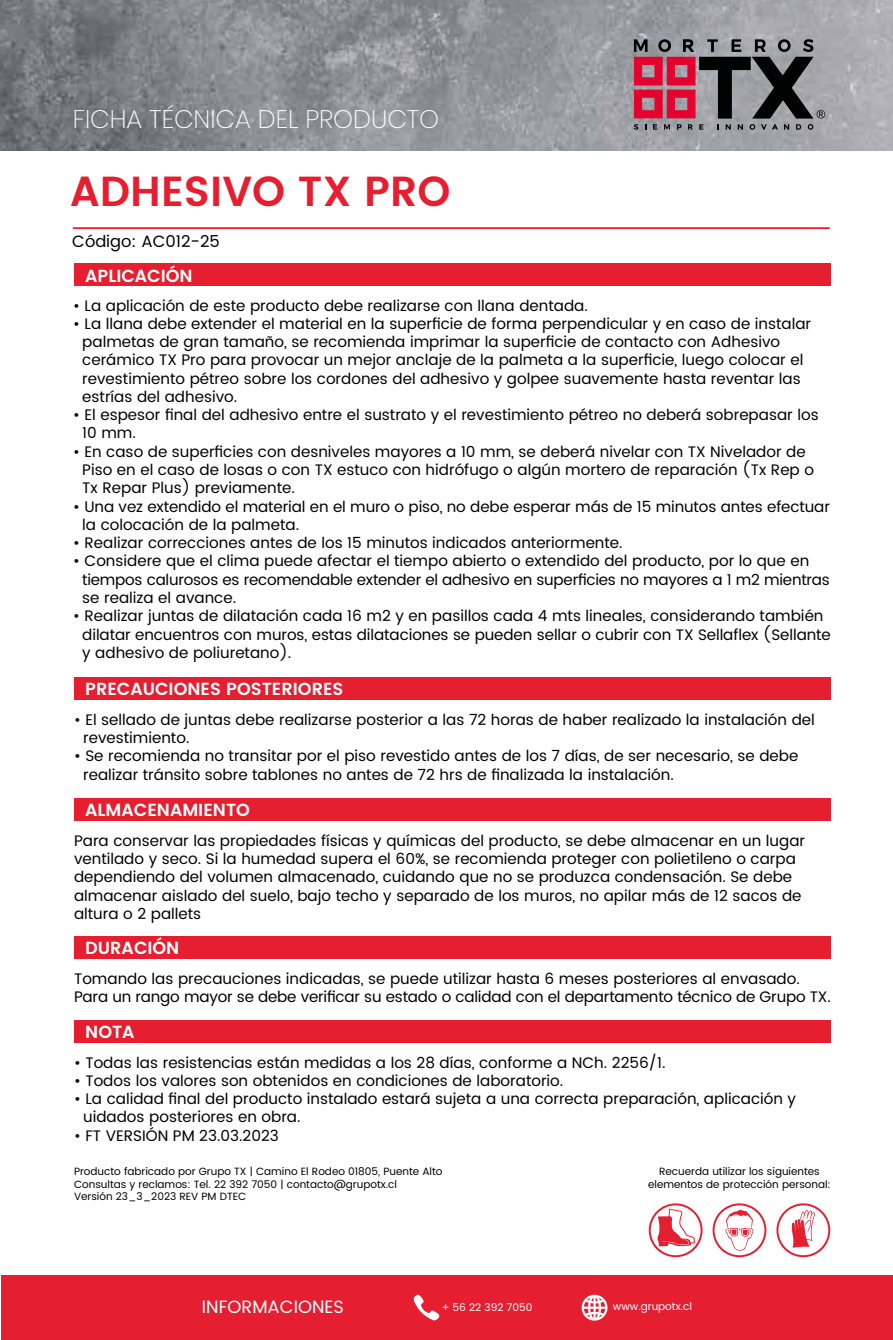
<style>
.page{position:relative;width:893px;height:1340px;background:#fff}
.page>*{position:absolute;margin:0;border:0;box-sizing:border-box;transform-origin:0 0}
.t1{font:600 42px "Poppins";color:#e51e30}
.t2{font:200 25.38px "Poppins";color:#fff}
.t3{font:17.85px "Poppins";color:#fff}
.t4{font:600 17.5px "Poppins";color:#fff}
.t5{font:16.28px "Poppins";color:#000}
.t6{font:15.22px/18.2px "Poppins";color:#000}
.t7{font:10.5px/12.6px "Poppins";color:#000}
.t8{font:10.5px "Poppins";color:#fff}
</style>
<div class="page">
<div style="left:74px;top:677px;width:757px;height:22px;background:#e51e30"></div>
<div style="left:74px;top:798px;width:757px;height:22px;background:#e51e30"></div>
<div style="left:74px;top:935px;width:757px;height:23px;background:#e51e30"></div>
<div style="left:74px;top:1019px;width:757px;height:23px;background:#e51e30"></div>
<img style="left:0;top:0;width:892px;height:150px">
<svg style="left:713px;top:1203px;width:53px;height:54px"></svg>
<svg style="left:776px;top:1203px;width:54px;height:54px"></svg>
<svg style="left:649px;top:1203px;width:53px;height:54px"></svg>
<div style="left:1px;top:1275px;width:892px;height:64px;background:#e51e30"></div>
<svg style="left:582px;top:1294px;width:25px;height:26px"></svg>
<svg style="left:414px;top:1294px;width:25px;height:26px"></svg>
<svg style="left:634px;top:39px;width:191px;height:91px;background:#85636d"></svg>
<div style="left:74px;top:263px;width:757px;height:23px;background:#e51e30"></div>
<hr style="left:73px;top:227px;width:757px;height:2px;background:#e51e30">
<h2 class="t2" style="left:73px;top:105px;width:368px">FICHA TÉCNICA DEL PRODUCTO</h2>
<h1 class="t1" style="left:70px;top:160px;width:382px">ADHESIVO TX PRO</h1>
<p class="t5" style="left:72px;top:230px;width:149px">Código: AC012-25</p>
<p class="t4" style="left:85px;top:263px;width:109px">APLICACIÓN</p>
<p class="t6" style="left:73px;top:296px;width:516px">• La aplicación de este producto debe realizarse con llana dentada.</p>
<p class="t6" style="left:82px;top:315px;width:730px;text-indent:-9px">• La llana debe extender el material en la superficie de forma perpendicular y en caso de instalar palmetas de gran tamaño, se recomienda imprimar la superficie de contacto con Adhesivo cerámico TX Pro para provocar un mejor anclaje de la palmeta a la superficie, luego colocar el revestimiento pétreo sobre los cordones del adhesivo y golpee suavemente hasta reventar las estrías del adhesivo.</p>
<p class="t6" style="left:82px;top:406px;width:738px;text-indent:-9px">• El espesor final del adhesivo entre el sustrato y el revestimiento pétreo no deberá sobrepasar los<br>10 mm.</p>
<p class="t6" style="left:82px;top:443px;width:733px;text-indent:-9px">• En caso de superficies con desniveles mayores a 10 mm, se deberá nivelar con TX Nivelador de<br>Piso en el caso de losas o con TX estuco con hidrófugo o algún mortero de reparación (Tx Rep o<br>Tx Repar Plus) previamente.</p>
<p class="t6" style="left:82px;top:497px;width:749px;text-indent:-9px">• Una vez extendido el material en el muro o piso, no debe esperar más de 15 minutos antes efectuar la colocación de la palmeta.</p>
<p class="t6" style="left:73px;top:534px;width:551px">• Realizar correcciones antes de los 15 minutos indicados anteriormente.</p>
<p class="t6" style="left:82px;top:552px;width:749px;text-indent:-9px">• Considere que el clima puede afectar el tiempo abierto o extendido del producto, por lo que en tiempos calurosos es recomendable extender el adhesivo en superficies no mayores a 1 m2 mientras se realiza el avance.</p>
<p class="t6" style="left:82px;top:607px;width:750px;text-indent:-9px">• Realizar juntas de dilatación cada 16 m2 y en pasillos cada 4 mts lineales, considerando también dilatar encuentros con muros, estas dilataciones se pueden sellar o cubrir con TX Sellaflex (Sellante y adhesivo de poliuretano).</p>
<p class="t4" style="left:85px;top:676px;width:260px">PRECAUCIONES POSTERIORES</p>
<p class="t6" style="left:83px;top:711px;width:733px;text-indent:-9px">• El sellado de juntas debe realizarse posterior a las 72 horas de haber realizado la instalación del revestimiento.</p>
<p class="t6" style="left:83px;top:747px;width:717px;text-indent:-9px">• Se recomienda no transitar por el piso revestido antes de los 7 días, de ser necesario, se debe realizar tránsito sobre tablones no antes de 72 hrs de finalizada la instalación.</p>
<p class="t4" style="left:85px;top:797px;width:166px">ALMACENAMIENTO</p>
<p class="t6" style="left:74px;top:832px;width:733px">Para conservar las propiedades físicas y químicas del producto, se debe almacenar en un lugar ventilado y seco. Si la humedad supera el 60%, se recomienda proteger con polietileno o carpa dependiendo del volumen almacenado, cuidando que no se produzca condensación. Se debe almacenar aislado del suelo, bajo techo y separado de los muros, no apilar más de 12 sacos de altura o 2 pallets</p>
<p class="t4" style="left:85px;top:934px;width:96px">DURACIÓN</p>
<p class="t6" style="left:74px;top:969px;width:758px">Tomando las precauciones indicadas, se puede utilizar hasta 6 meses posteriores al envasado.<br>Para un rango mayor se debe verificar su estado o calidad con el departamento técnico de Grupo TX.</p>
<p class="t4" style="left:85px;top:1018px;width:51px">NOTA</p>
<p class="t6" style="left:74px;top:1053px;width:593px">• Todas las resistencias están medidas a los 28 días, conforme a NCh. 2256/1.</p>
<p class="t6" style="left:74px;top:1071px;width:491px">• Todos los valores son obtenidos en condiciones de laboratorio.</p>
<p class="t6" style="left:83px;top:1090px;width:714px;text-indent:-9px">• La calidad final del producto instalado estará sujeta a una correcta preparación, aplicación y uidados posteriores en obra.</p>
<p class="t6" style="left:74px;top:1126px;width:206px">• FT VERSIÓN PM 23.03.2023</p>
<p class="t7" style="left:74px;top:1165px;width:370px">Producto fabricado por Grupo TX | Camino El Rodeo 01805, Puente Alto<br>Consultas y reclamos: Tel. 22 392 7050 | contacto@grupotx.cl<br>Versión 23_3_2023 REV PM DTEC</p>
<p class="t7" style="left:648px;top:1165px;width:184px;text-align:center">Recuerda utilizar los siguientes elementos de protección personal:</p>
<p class="t3" style="left:202px;top:1293px;width:143px">INFORMACIONES</p>
<p class="t8" style="left:442px;top:1299px;width:92px">+ 56 22 392 7050</p>
<p class="t8" style="left:613px;top:1298px;width:80px">www.grupotx.cl</p>
</div>
